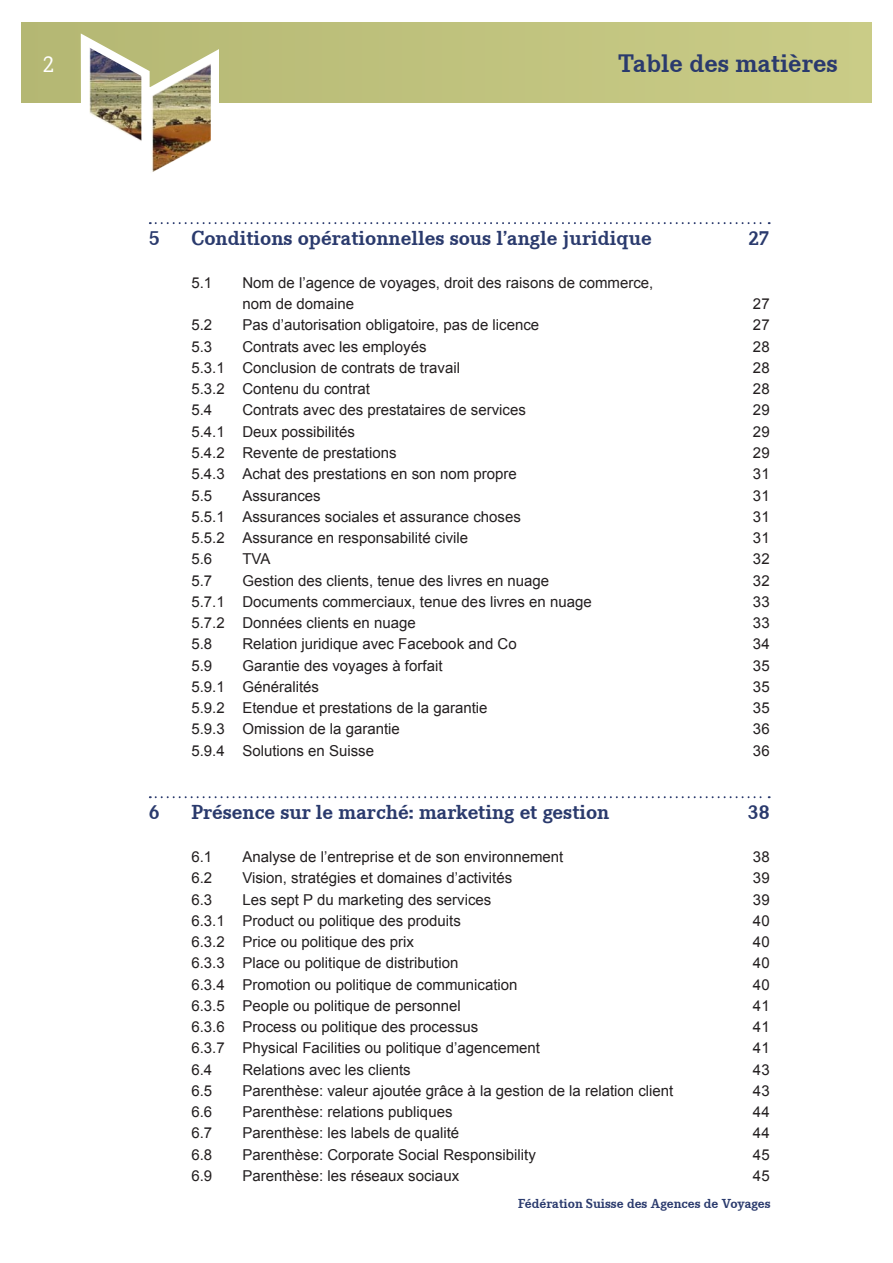
<style>
.page{position:relative;width:893px;height:1263px;background:#fff}
.page>*{position:absolute;margin:0;border:0;box-sizing:border-box;transform-origin:0 0}
.Rubriktitel{font:700 26.25px "Corporate E";color:#2a3a6d}
.Rubriktitel-2{font:24px "Corporate E";color:#fff}
.IVZ_Subtitle_FR{font:700 21px "Corporate E";color:#2a3a6d}
.IVZ_Body_FR{font:15px "Arial";color:#231f20}
.t1{font:700 13.5px "Corporate E";color:#2a3a6d}
</style>
<div class="page">
<div style="left:21px;top:22px;width:851px;height:81px;background:#c1c37f"></div>
<svg style="left:150px;top:222px;width:620px;height:2px"></svg>
<svg style="left:150px;top:796px;width:620px;height:2px"></svg>
<img style="left:74px;top:29px;width:145px;height:143px">
<p class="Rubriktitel-2" style="left:43px;top:51px;width:14px">2</p>
<p class="Rubriktitel" style="left:618px;top:48px;width:221px">Table des matières</p>
<p class="IVZ_Subtitle_FR" style="left:149px;top:227px;width:12px">5</p>
<p class="IVZ_Subtitle_FR" style="left:191px;top:227px;width:462px">Conditions opérationnelles sous l’angle juridique</p>
<p class="IVZ_Subtitle_FR" style="left:748px;top:227px;width:23px">27</p>
<p class="IVZ_Body_FR" style="left:191px;top:273px;width:22px">5.1</p>
<p class="IVZ_Body_FR" style="left:242px;top:273px;width:412px">Nom de l’agence de voyages, droit des raisons de commerce,</p>
<p class="IVZ_Body_FR" style="left:242px;top:294px;width:113px">nom de domaine</p>
<p class="IVZ_Body_FR" style="left:753px;top:294px;width:18px">27</p>
<p class="IVZ_Body_FR" style="left:191px;top:315px;width:22px">5.2</p>
<p class="IVZ_Body_FR" style="left:242px;top:315px;width:298px">Pas d’autorisation obligatoire, pas de licence</p>
<p class="IVZ_Body_FR" style="left:753px;top:315px;width:18px">27</p>
<p class="IVZ_Body_FR" style="left:191px;top:337px;width:22px">5.3</p>
<p class="IVZ_Body_FR" style="left:242px;top:337px;width:186px">Contrats avec les employés</p>
<p class="IVZ_Body_FR" style="left:753px;top:337px;width:18px">28</p>
<p class="IVZ_Body_FR" style="left:191px;top:358px;width:270px">5.3.1 Conclusion de contrats de travail</p>
<p class="IVZ_Body_FR" style="left:753px;top:358px;width:18px">28</p>
<p class="IVZ_Body_FR" style="left:191px;top:379px;width:180px">5.3.2 Contenu du contrat</p>
<p class="IVZ_Body_FR" style="left:753px;top:379px;width:18px">28</p>
<p class="IVZ_Body_FR" style="left:191px;top:400px;width:22px">5.4</p>
<p class="IVZ_Body_FR" style="left:242px;top:400px;width:285px">Contrats avec des prestataires de services</p>
<p class="IVZ_Body_FR" style="left:753px;top:400px;width:18px">29</p>
<p class="IVZ_Body_FR" style="left:191px;top:422px;width:165px">5.4.1 Deux possibilités</p>
<p class="IVZ_Body_FR" style="left:753px;top:422px;width:18px">29</p>
<p class="IVZ_Body_FR" style="left:191px;top:443px;width:207px">5.4.2 Revente de prestations</p>
<p class="IVZ_Body_FR" style="left:753px;top:443px;width:18px">29</p>
<p class="IVZ_Body_FR" style="left:191px;top:464px;width:327px">5.4.3 Achat des prestations en son nom propre</p>
<p class="IVZ_Body_FR" style="left:753px;top:464px;width:18px">31</p>
<p class="IVZ_Body_FR" style="left:191px;top:485px;width:22px">5.5</p>
<p class="IVZ_Body_FR" style="left:242px;top:485px;width:80px">Assurances</p>
<p class="IVZ_Body_FR" style="left:753px;top:485px;width:18px">31</p>
<p class="IVZ_Body_FR" style="left:191px;top:507px;width:331px">5.5.1 Assurances sociales et assurance choses</p>
<p class="IVZ_Body_FR" style="left:753px;top:507px;width:18px">31</p>
<p class="IVZ_Body_FR" style="left:191px;top:528px;width:278px">5.5.2 Assurance en responsabilité civile</p>
<p class="IVZ_Body_FR" style="left:753px;top:528px;width:18px">31</p>
<p class="IVZ_Body_FR" style="left:191px;top:549px;width:22px">5.6</p>
<p class="IVZ_Body_FR" style="left:242px;top:549px;width:30px">TVA</p>
<p class="IVZ_Body_FR" style="left:753px;top:549px;width:18px">32</p>
<p class="IVZ_Body_FR" style="left:191px;top:570px;width:22px">5.7</p>
<p class="IVZ_Body_FR" style="left:242px;top:570px;width:308px">Gestion des clients, tenue des livres en nuage</p>
<p class="IVZ_Body_FR" style="left:753px;top:570px;width:18px">32</p>
<p class="IVZ_Body_FR" style="left:191px;top:592px;width:402px">5.7.1 Documents commerciaux, tenue des livres en nuage</p>
<p class="IVZ_Body_FR" style="left:753px;top:592px;width:18px">33</p>
<p class="IVZ_Body_FR" style="left:191px;top:613px;width:226px">5.7.2 Données clients en nuage</p>
<p class="IVZ_Body_FR" style="left:753px;top:613px;width:18px">33</p>
<p class="IVZ_Body_FR" style="left:191px;top:634px;width:22px">5.8</p>
<p class="IVZ_Body_FR" style="left:242px;top:634px;width:276px">Relation juridique avec Facebook and Co</p>
<p class="IVZ_Body_FR" style="left:753px;top:634px;width:18px">34</p>
<p class="IVZ_Body_FR" style="left:191px;top:655px;width:22px">5.9</p>
<p class="IVZ_Body_FR" style="left:242px;top:655px;width:202px">Garantie des voyages à forfait</p>
<p class="IVZ_Body_FR" style="left:753px;top:655px;width:18px">35</p>
<p class="IVZ_Body_FR" style="left:191px;top:677px;width:129px">5.9.1 Généralités</p>
<p class="IVZ_Body_FR" style="left:753px;top:677px;width:18px">35</p>
<p class="IVZ_Body_FR" style="left:191px;top:698px;width:298px">5.9.2 Etendue et prestations de la garantie</p>
<p class="IVZ_Body_FR" style="left:753px;top:698px;width:18px">35</p>
<p class="IVZ_Body_FR" style="left:191px;top:719px;width:210px">5.9.3 Omission de la garantie</p>
<p class="IVZ_Body_FR" style="left:753px;top:719px;width:18px">36</p>
<p class="IVZ_Body_FR" style="left:191px;top:740px;width:184px">5.9.4 Solutions en Suisse</p>
<p class="IVZ_Body_FR" style="left:753px;top:740px;width:18px">36</p>
<p class="IVZ_Subtitle_FR" style="left:149px;top:801px;width:12px">6</p>
<p class="IVZ_Subtitle_FR" style="left:191px;top:801px;width:420px">Présence sur le marché: marketing et gestion</p>
<p class="IVZ_Subtitle_FR" style="left:748px;top:801px;width:23px">38</p>
<p class="IVZ_Body_FR" style="left:191px;top:847px;width:22px">6.1</p>
<p class="IVZ_Body_FR" style="left:242px;top:847px;width:322px">Analyse de l’entreprise et de son environnement</p>
<p class="IVZ_Body_FR" style="left:753px;top:847px;width:18px">38</p>
<p class="IVZ_Body_FR" style="left:191px;top:868px;width:22px">6.2</p>
<p class="IVZ_Body_FR" style="left:242px;top:868px;width:271px">Vision, stratégies et domaines d’activités</p>
<p class="IVZ_Body_FR" style="left:753px;top:868px;width:18px">39</p>
<p class="IVZ_Body_FR" style="left:191px;top:889px;width:22px">6.3</p>
<p class="IVZ_Body_FR" style="left:242px;top:889px;width:250px">Les sept P du marketing des services</p>
<p class="IVZ_Body_FR" style="left:753px;top:889px;width:18px">39</p>
<p class="IVZ_Body_FR" style="left:191px;top:911px;width:271px">6.3.1 Product ou politique des produits</p>
<p class="IVZ_Body_FR" style="left:753px;top:911px;width:18px">40</p>
<p class="IVZ_Body_FR" style="left:191px;top:932px;width:224px">6.3.2 Price ou politique des prix</p>
<p class="IVZ_Body_FR" style="left:753px;top:932px;width:18px">40</p>
<p class="IVZ_Body_FR" style="left:191px;top:953px;width:268px">6.3.3 Place ou politique de distribution</p>
<p class="IVZ_Body_FR" style="left:753px;top:953px;width:18px">40</p>
<p class="IVZ_Body_FR" style="left:191px;top:974px;width:328px">6.3.4 Promotion ou politique de communication</p>
<p class="IVZ_Body_FR" style="left:753px;top:974px;width:18px">40</p>
<p class="IVZ_Body_FR" style="left:191px;top:996px;width:271px">6.3.5 People ou politique de personnel</p>
<p class="IVZ_Body_FR" style="left:753px;top:996px;width:18px">41</p>
<p class="IVZ_Body_FR" style="left:191px;top:1017px;width:288px">6.3.6 Process ou politique des processus</p>
<p class="IVZ_Body_FR" style="left:753px;top:1017px;width:18px">41</p>
<p class="IVZ_Body_FR" style="left:191px;top:1038px;width:350px">6.3.7 Physical Facilities ou politique d’agencement</p>
<p class="IVZ_Body_FR" style="left:753px;top:1038px;width:18px">41</p>
<p class="IVZ_Body_FR" style="left:191px;top:1059px;width:22px">6.4</p>
<p class="IVZ_Body_FR" style="left:242px;top:1059px;width:170px">Relations avec les clients</p>
<p class="IVZ_Body_FR" style="left:753px;top:1059px;width:18px">43</p>
<p class="IVZ_Body_FR" style="left:191px;top:1081px;width:22px">6.5</p>
<p class="IVZ_Body_FR" style="left:242px;top:1081px;width:433px">Parenthèse: valeur ajoutée grâce à la gestion de la relation client</p>
<p class="IVZ_Body_FR" style="left:753px;top:1081px;width:18px">43</p>
<p class="IVZ_Body_FR" style="left:191px;top:1102px;width:22px">6.6</p>
<p class="IVZ_Body_FR" style="left:242px;top:1102px;width:212px">Parenthèse: relations publiques</p>
<p class="IVZ_Body_FR" style="left:753px;top:1102px;width:18px">44</p>
<p class="IVZ_Body_FR" style="left:191px;top:1123px;width:22px">6.7</p>
<p class="IVZ_Body_FR" style="left:242px;top:1123px;width:218px">Parenthèse: les labels de qualité</p>
<p class="IVZ_Body_FR" style="left:753px;top:1123px;width:18px">44</p>
<p class="IVZ_Body_FR" style="left:191px;top:1144px;width:22px">6.8</p>
<p class="IVZ_Body_FR" style="left:242px;top:1144px;width:295px">Parenthèse: Corporate Social Responsibility</p>
<p class="IVZ_Body_FR" style="left:753px;top:1144px;width:18px">45</p>
<p class="IVZ_Body_FR" style="left:191px;top:1166px;width:22px">6.9</p>
<p class="IVZ_Body_FR" style="left:242px;top:1166px;width:218px">Parenthèse: les réseaux sociaux</p>
<p class="IVZ_Body_FR" style="left:753px;top:1166px;width:18px">45</p>
<p class="t1" style="left:518px;top:1196px;width:254px">Fédération Suisse des Agences de Voyages</p>
</div>
